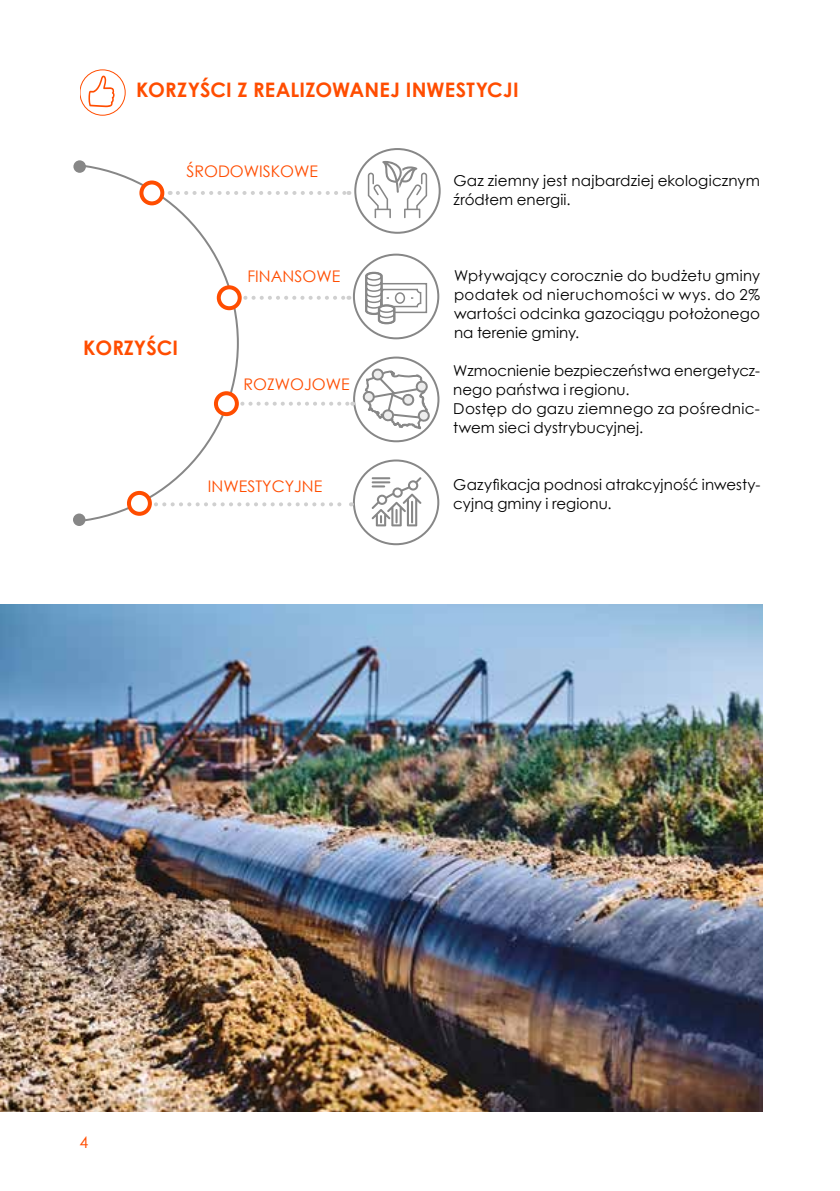
<style>
.page{position:relative;width:840px;height:1191px;background:#fff}
.page>*{position:absolute;margin:0;border:0;box-sizing:border-box;transform-origin:0 0}
.t1{font:700 20px "Century Gothic";letter-spacing:.005em;color:#ff4d00}
.t2{font:16px "Century Gothic";color:#ff4d00}
.t3{font:15px/19px "Century Gothic";letter-spacing:.005em;color:#000}
</style>
<div class="page">
<div style="left:354px;top:148px;width:86px;height:86px;border:2px solid #878787;border-radius:50%"></div>
<svg style="left:367px;top:161px;width:60px;height:57px"></svg>
<div style="left:353px;top:254px;width:86px;height:85px;border:2px solid #878787;border-radius:50%"></div>
<svg style="left:396px;top:288px;width:26px;height:20px"></svg>
<div style="left:372px;top:283px;width:55px;height:30px;border:2px solid #878787"></div>
<div style="left:379px;top:289px;width:41px;height:17px;background:#fff;border-radius:3px"></div>
<div style="left:378px;top:289px;width:43px;height:18px;border:2px solid #878787;border-radius:3px"></div>
<div style="left:394px;top:292px;width:11px;height:12px;border:2px solid #878787;border-radius:50%"></div>
<svg style="left:364px;top:271px;width:32px;height:54px"></svg>
<svg style="left:354px;top:357px;width:84px;height:84px"></svg>
<div style="left:353px;top:356px;width:86px;height:86px;border:2px solid #878787;border-radius:50%"></div>
<div style="left:353px;top:459px;width:86px;height:86px;border:2px solid #878787;border-radius:50%"></div>
<svg style="left:360px;top:369px;width:72px;height:66px"></svg>
<svg style="left:371px;top:477px;width:50px;height:49px"></svg>
<img style="left:0;top:604px;width:761px;height:507px">
<div style="left:79px;top:69px;width:47px;height:47px;border:1px solid #ff4d00;border-radius:50%"></div>
<svg style="left:88px;top:76px;width:26px;height:31px"></svg>
<svg style="left:239px;top:502px;width:113px;height:4px"></svg>
<svg style="left:242px;top:191px;width:107px;height:4px"></svg>
<svg style="left:241px;top:296px;width:108px;height:4px"></svg>
<svg style="left:240px;top:402px;width:113px;height:4px"></svg>
<svg style="left:82px;top:163px;width:157px;height:360px"></svg>
<div style="left:141px;top:182px;width:21px;height:21px;background:#fff;border-radius:50%"></div>
<div style="left:139px;top:180px;width:25px;height:25px;border:4px solid #ff4d00;border-radius:50%"></div>
<div style="left:219px;top:287px;width:20px;height:21px;background:#fff;border-radius:50%"></div>
<div style="left:217px;top:285px;width:24px;height:25px;border:4px solid #ff4d00;border-radius:50%"></div>
<div style="left:216px;top:393px;width:21px;height:21px;background:#fff;border-radius:50%"></div>
<div style="left:214px;top:391px;width:25px;height:25px;border:4px solid #ff4d00;border-radius:50%"></div>
<div style="left:129px;top:493px;width:21px;height:21px;background:#fff;border-radius:50%"></div>
<div style="left:127px;top:491px;width:25px;height:25px;border:4px solid #ff4d00;border-radius:50%"></div>
<div style="left:73px;top:160px;width:13px;height:13px;background:#878787;border-radius:50%"></div>
<div style="left:73px;top:513px;width:12px;height:13px;background:#878787;border-radius:50%"></div>
<h1 class="t1" style="left:136px;top:74px;width:384px">KORZYŚCI Z REALIZOWANEJ INWESTYCJI</h1>
<p class="t2" style="left:186px;top:160px;width:133px">ŚRODOWISKOWE</p>
<h1 class="t1" style="left:83px;top:332px;width:96px">KORZYŚCI</h1>
<p class="t2" style="left:247px;top:265px;width:94px">FINANSOWE</p>
<p class="t2" style="left:243px;top:373px;width:108px">ROZWOJOWE</p>
<p class="t2" style="left:208px;top:475px;width:116px">INWESTYCYJNE</p>
<p class="t3" style="left:453px;top:171px;width:308px">Gaz ziemny jest najbardziej ekologicznym źródłem energii.</p>
<p class="t3" style="left:454px;top:266px;width:307px;text-align:justify">Wpływający corocznie do budżetu gminy podatek od nieruchomości w wys. do 2% wartości odcinka gazociągu położonego na terenie gminy.</p>
<p class="t3" style="left:453px;top:361px;width:308px">Wzmocnienie bezpieczeństwa energetycz&shy;nego państwa i regionu.<br>Dostęp do gazu ziemnego za pośrednic&shy;twem sieci dystrybucyjnej.</p>
<p class="t3" style="left:453px;top:475px;width:308px">Gazyfikacja podnosi atrakcyjność inwesty&shy;cyjną gminy i regionu.</p>
<p class="t2" style="left:79px;top:1131px;width:10px">4</p>
</div>
